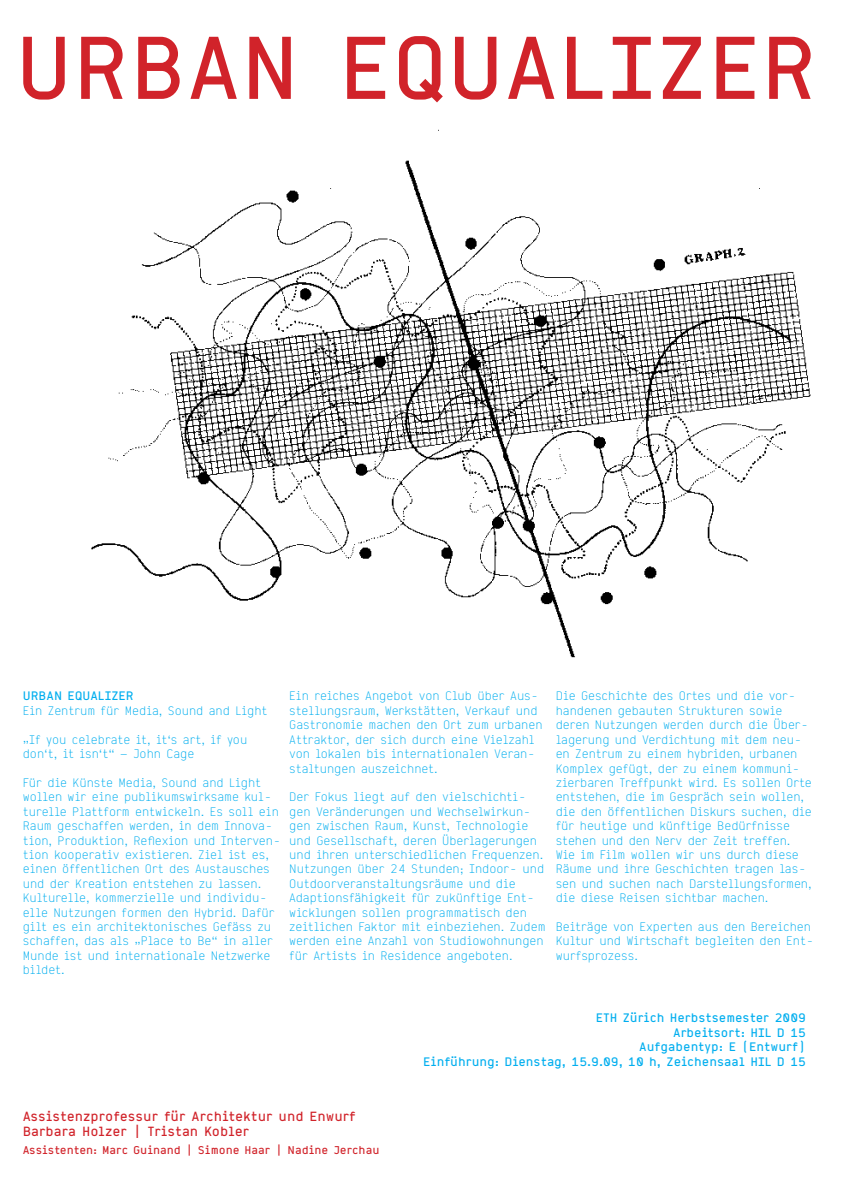
<style>
.page{position:relative;width:842px;height:1191px;background:#fff}
.page>*{position:absolute;margin:0;border:0;box-sizing:border-box;transform-origin:0 0}
.t1{font:700 86.7px "Deck";color:#d1232a}
.t2{font:700 13px/14.6px "Deck";color:#d1232a}
.t3{font:300 12px/14.4px "Deck";color:#00aeef}
.t4{font:700 12px/14.4px "Deck";color:#00aeef;text-align:right}
.t5{font:700 11px "Deck";color:#d1232a}
</style>
<div class="page">
<img style="left:91px;top:129px;width:720px;height:529px">
<h1 class="t1" style="left:15px;top:11px;width:804px">URBAN EQUALIZER</h1>
<p class="t4" style="left:23px;top:688px;width:113px">URBAN EQUALIZER</p>
<p class="t3" style="left:23px;top:703px;width:246px">Ein Zentrum für Media, Sound and Light</p>
<p class="t3" style="left:23px;top:732px;width:226px">„If you celebrate it, it‘s art, if you don‘t, it isn‘t“ – John Cage</p>
<p class="t3" style="left:23px;top:775px;width:259px">Für die Künste Media, Sound and Light wollen wir eine publikumswirksame kul&shy;turelle Plattform entwickeln. Es soll ein Raum geschaffen werden, in dem Innova&shy;tion, Produktion, Reflexion und Interven&shy;tion kooperativ existieren. Ziel ist es, einen öffentlichen Ort des Austausches und der Kreation entstehen zu lassen.<br>Kulturelle, kommerzielle und individu&shy;elle Nutzungen formen den Hybrid. Dafür gilt es ein architektonisches Gefäss zu schaffen, das als „Place to Be“ in aller Munde ist und internationale Netzwerke bildet.</p>
<p class="t3" style="left:289px;top:688px;width:255px">Ein reiches Angebot von Club über Aus&shy;stellungsraum, Werkstätten, Verkauf und Gastronomie machen den Ort zum urbanen Attraktor, der sich durch eine Vielzahl von lokalen bis internationalen Veran&shy;staltungen auszeichnet.</p>
<p class="t3" style="left:289px;top:789px;width:258px">Der Fokus liegt auf den vielschichti&shy;gen Veränderungen und Wechselwirkun&shy;gen zwischen Raum, Kunst, Technologie und Gesellschaft, deren Überlagerungen und ihren unterschiedlichen Frequenzen.<br>Nutzungen über 24 Stunden; Indoor- und Outdoorveranstaltungsräume und die Adaptionsfähigkeit für zukünftige Ent&shy;wicklungen sollen programmatisch den zeitlichen Faktor mit einbeziehen. Zudem werden eine Anzahl von Studiowohnungen für Artists in Residence angeboten.</p>
<p class="t3" style="left:556px;top:688px;width:258px">Die Geschichte des Ortes und die vor&shy;handenen gebauten Strukturen sowie deren Nutzungen werden durch die Über&shy;lagerung und Verdichtung mit dem neu&shy;en Zentrum zu einem hybriden, urbanen Komplex gefügt, der zu einem kommuni&shy;zierbaren Treffpunkt wird. Es sollen Orte entstehen, die im Gespräch sein wollen, die den öffentlichen Diskurs suchen, die für heutige und künftige Bedürfnisse stehen und den Nerv der Zeit treffen.<br>Wie im Film wollen wir uns durch diese Räume und ihre Geschichten tragen las&shy;sen und suchen nach Darstellungsformen, die diese Reisen sichtbar machen.</p>
<p class="t3" style="left:556px;top:919px;width:260px">Beiträge von Experten aus den Bereichen<br>Kultur und Wirtschaft begleiten den Ent&shy;wurfsprozess.</p>
<p class="t4" style="left:423px;top:1010px;width:384px">ETH Zürich Herbstsemester 2009<br>Arbeitsort: HIL D 15<br>Aufgabentyp: E (Entwurf)<br>Einführung: Dienstag, 15.9.09, 10 h, Zeichensaal HIL D 15</p>
<p class="t2" style="left:23px;top:1108px;width:335px">Assistenzprofessur für Architektur und Enwurf<br>Barbara Holzer | Tristan Kobler</p>
<p class="t5" style="left:23px;top:1142px;width:358px">Assistenten: Marc Guinand | Simone Haar | Nadine Jerchau</p>
</div>
